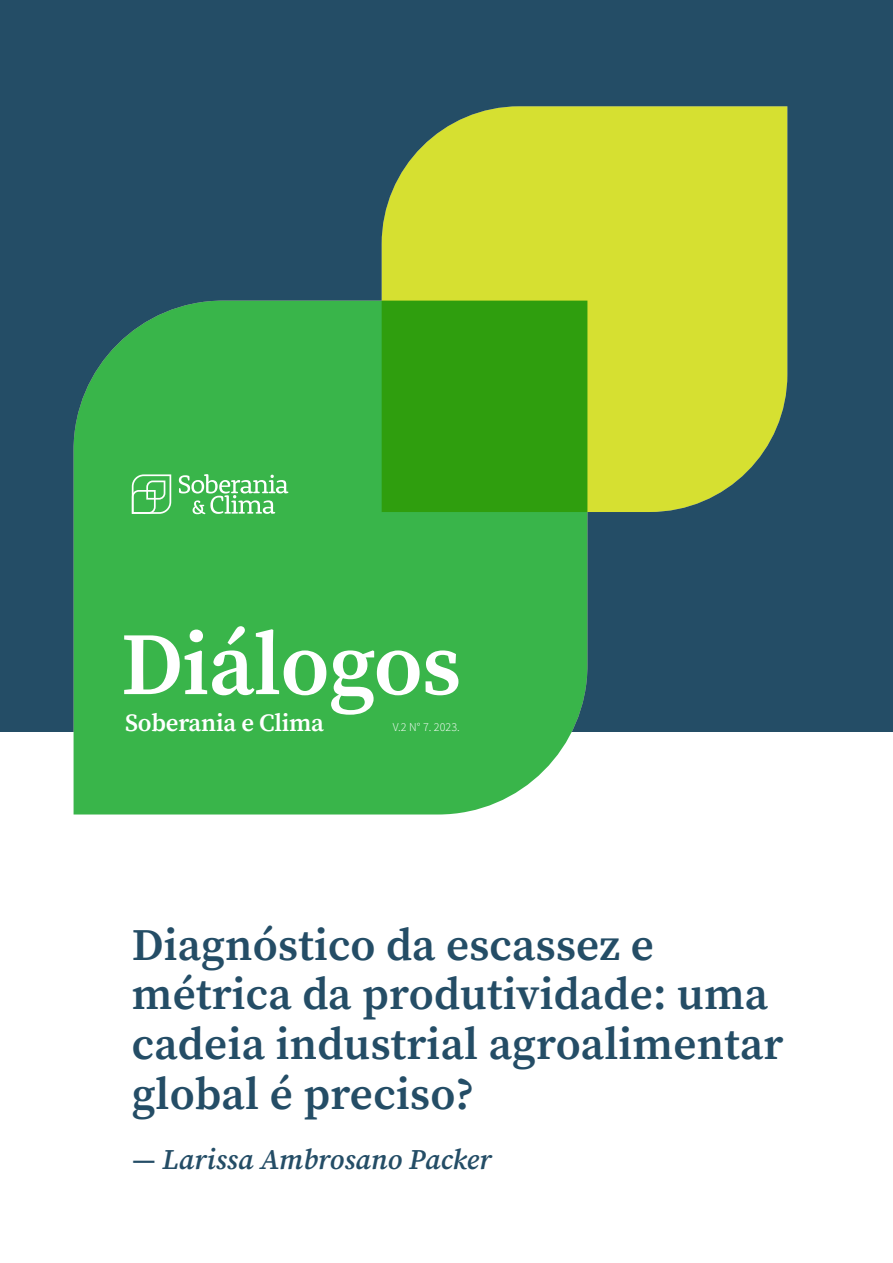
<style>
.page{position:relative;width:893px;height:1263px;background:#fff}
.page>*{position:absolute;margin:0;border:0;box-sizing:border-box;transform-origin:0 0}
.t1{font:600 88.5px "Source Serif Pro";letter-spacing:-.01em;color:#fff}
.t2{font:600 45px/49.5px "Source Serif Pro";letter-spacing:.005em;color:#244d66}
.t3{font:italic 600 28.5px "Source Serif Pro";letter-spacing:.005em;color:#244d66}
.t4{font:600 24.75px "Source Serif Pro";letter-spacing:-.01em;color:#fff}
.t5{font:300 12px "Source Sans Pro";color:#fff}
</style>
<div class="page">
<div style="left:0;top:0;width:893px;height:731px;background:#244d66"></div>
<div style="left:74px;top:301px;width:513px;height:513px;background:#39b54a"></div>
<svg style="left:382px;top:106px;width:405px;height:406px;background:#a0c72a"></svg>
<svg style="left:179px;top:474px;width:109px;height:40px;background:#6bc778"></svg>
<svg style="left:132px;top:474px;width:39px;height:40px;background:#6ec87a"></svg>
<h1 class="t1" style="left:121px;top:604px;width:342px">Diálogos</h1>
<p class="t4" style="left:125px;top:706px;width:200px">Soberania e Clima</p>
<p class="t5" style="left:393px;top:720px;width:68px">V.2 N° 7. 2023.</p>
<p class="t2" style="left:132px;top:920px;width:653px">Diagnóstico da escassez e métrica da produtividade: uma cadeia industrial agroalimentar global é preciso?</p>
<p class="t3" style="left:132px;top:1139px;width:361px">— Larissa Ambrosano Packer</p>
</div>
